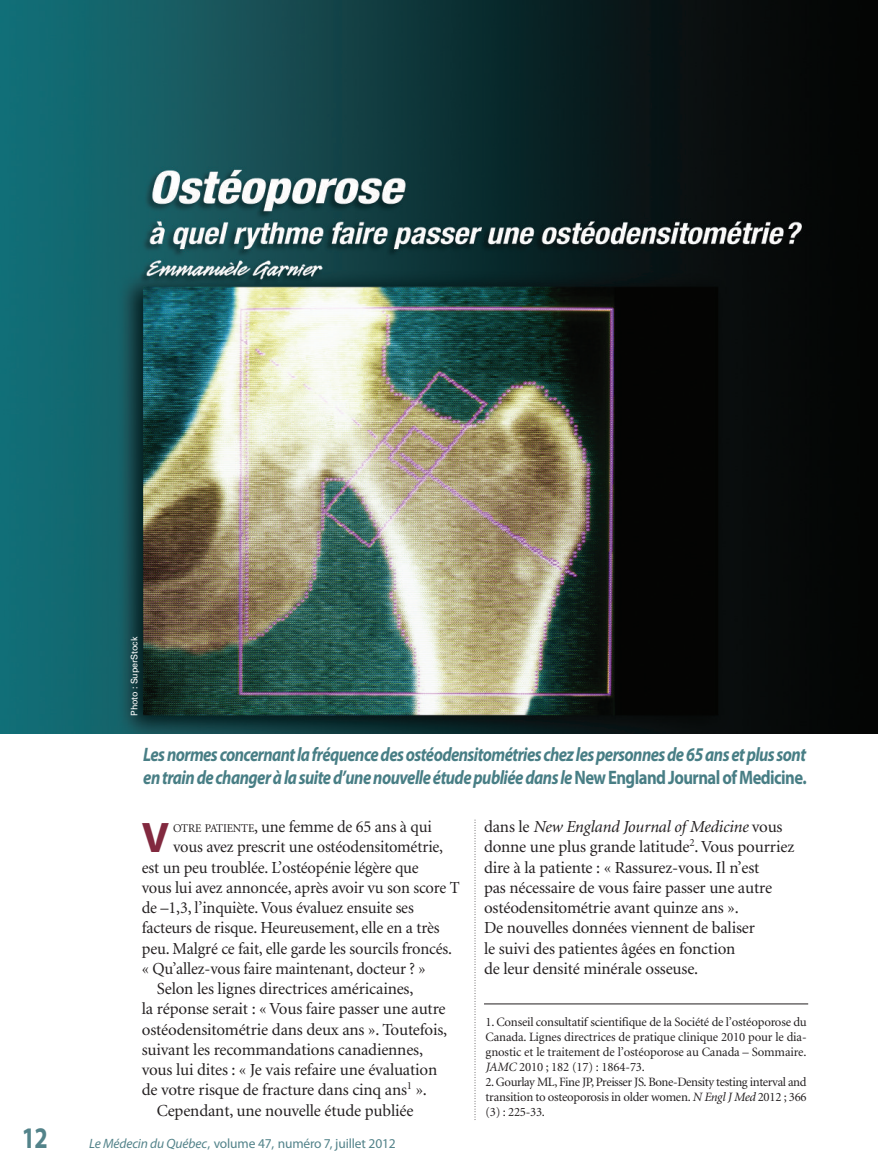
<style>
.page{position:relative;width:878px;height:1175px;background:#fff}
.page>*{position:absolute;margin:0;border:0;box-sizing:border-box;transform-origin:0 0}
.t1{font:700 42.9px "Myriad Pro";color:#82293f}
.t2{font:700 30px "Myriad Pro";color:#53838a;scale:.8 1}
.t3{font:italic 700 19.5px/22.5px "Myriad Pro";letter-spacing:-.035em;color:#487e85;scale:.85 1}
.t4{font:16.8px/20.2px "Minion";letter-spacing:-.01em;color:#231f20}
.t5{font:13.5px "Myriad Pro";letter-spacing:-.01em;color:#53838a}
.t6{font:12.75px/15px "Minion";letter-spacing:-.015em;color:#231f20;text-align:justify}
.t7{font:9px "Univers";letter-spacing:-.015em;color:#fff}
.s1{font-style:normal}
.s2{font-size:11.85px}
.s3{font-style:italic}
</style>
<div class="page">
<svg style="left:474px;top:820px;width:1px;height:300px"></svg>
<img style="left:0;top:0;width:878px;height:734px">
<hr style="left:484px;top:1003px;width:324px;height:1px;background:#231f20">
<p class="t7" style="left:131px;top:716px;width:81px;rotate:-90deg">Photo : SuperStock</p>
<p class="t3" style="left:143px;top:745px;width:781px">Les normes concernant la fréquence des ostéodensitométries chez les personnes de 65 ans et plus sont en train de changer à la suite d’une nouvelle étude publiée dans le <span class="s1">New England Journal of Medicine.</span></p>
<h1 class="t1" style="left:142px;top:821px;width:29px">V</h1>
<p class="t4" style="left:173px;top:818px;width:260px"><span class="s2">OTRE PATIENTE</span>, une femme de 65 ans à qui</p>
<p class="t4" style="left:173px;top:838px;width:271px">vous avez prescrit une ostéodensitométrie,</p>
<p class="t4" style="left:142px;top:858px;width:278px">est un peu troublée. L’ostéopénie légère que</p>
<p class="t4" style="left:142px;top:878px;width:319px">vous lui avez annoncée, après avoir vu son score T</p>
<p class="t4" style="left:142px;top:899px;width:273px">de –1,3, l’inquiète. Vous évaluez ensuite ses</p>
<p class="t4" style="left:142px;top:919px;width:299px">facteurs de risque. Heureusement, elle en a très</p>
<p class="t4" style="left:142px;top:939px;width:312px">peu. Malgré ce fait, elle garde les sourcils froncés.</p>
<p class="t4" style="left:142px;top:959px;width:285px">« Qu’allez-vous faire maintenant, docteur ? »</p>
<p class="t4" style="left:157px;top:980px;width:258px">Selon les lignes directrices américaines,</p>
<p class="t4" style="left:142px;top:1000px;width:305px">la réponse serait : « Vous faire passer une autre</p>
<p class="t4" style="left:142px;top:1020px;width:307px">ostéodensitométrie dans deux ans ». Toutefois,</p>
<p class="t4" style="left:142px;top:1040px;width:283px">suivant les recommandations canadiennes,</p>
<p class="t4" style="left:142px;top:1061px;width:297px">vous lui dites : « Je vais refaire une évaluation</p>
<p class="t4" style="left:142px;top:1081px;width:287px">de votre risque de fracture dans cinq ans<sup>1</sup> ».</p>
<p class="t4" style="left:157px;top:1101px;width:258px">Cependant, une nouvelle étude publiée</p>
<h2 class="t2" style="left:22px;top:1126px;width:34px">12</h2>
<p class="t5" style="left:89px;top:1138px;width:308px"><span class="s3">Le Médecin du Québec</span>, volume 47, numéro 7, juillet 2012</p>
<p class="t4" style="left:484px;top:818px;width:312px">dans le <span class="s3">New England Journal of Medicine</span> vous donne une plus grande latitude<sup>2</sup>. Vous pourriez dire à la patiente : « Rassurez-vous. Il n’est<br>pas nécessaire de vous faire passer une autre ostéodensitométrie avant quinze ans ».<br>De nouvelles données viennent de baliser<br>le suivi des patientes âgées en fonction<br>de leur densité minérale osseuse.</p>
<p class="t6" style="left:485px;top:1015px;width:323px">1. Conseil consultatif scientifique de la Société de l’ostéoporose du Canada. Lignes directrices de pratique clinique 2010 pour le dia&shy;gnostic et le traitement de l’ostéoporose au Canada – Sommaire.<br><span class="s3">JAMC</span> 2010 ; 182 (17) : 1864-73.</p>
<p class="t6" style="left:485px;top:1075px;width:322px">2. Gourlay ML, Fine JP, Preisser JS. Bone-Density testing interval and transition to osteoporosis in older women. <span class="s3">N Engl J Med</span> 2012 ; 366 (3) : 225-33.</p>
</div>
